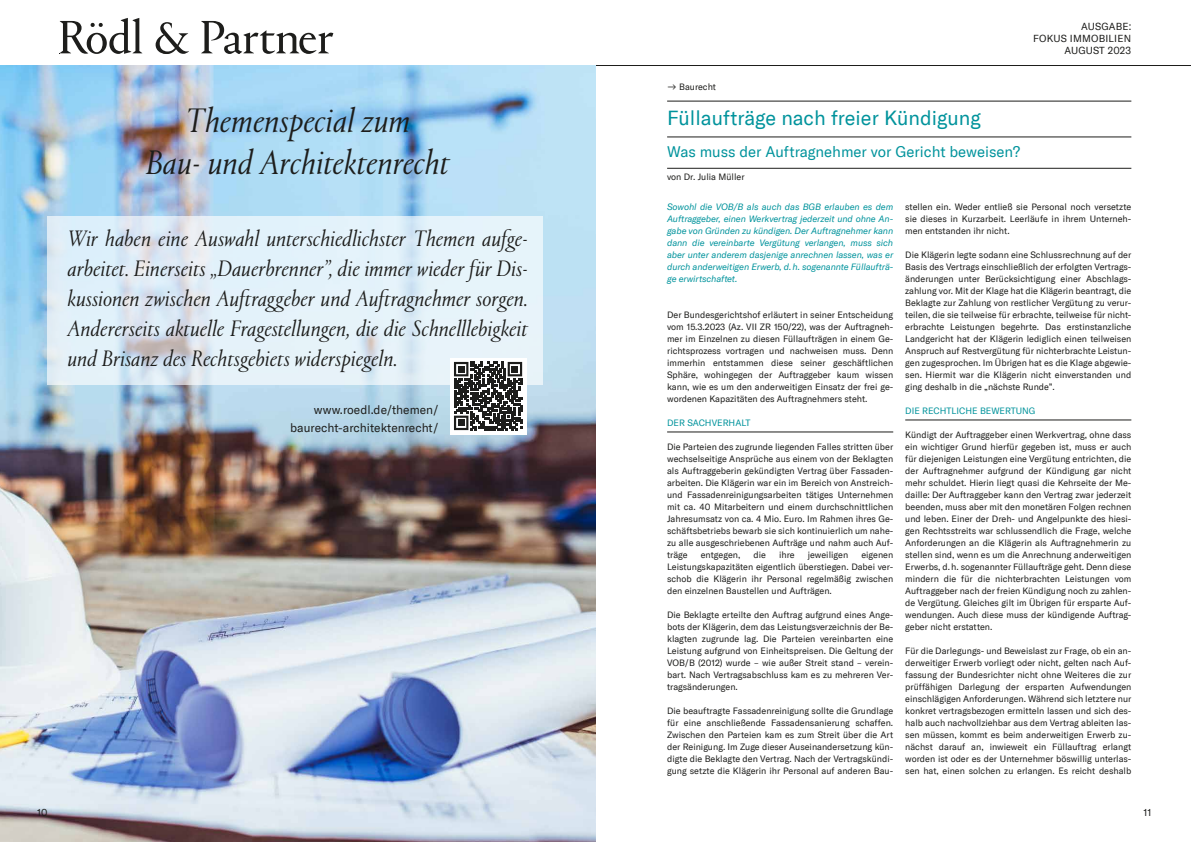
<style>
.page{position:relative;width:1191px;height:842px;background:#fff}
.page>*{position:absolute;margin:0;border:0;box-sizing:border-box;transform-origin:0 0}
.t1{font:italic 300 35px/42px "Portrait TT";color:#1d1d1b;text-align:center}
.t2{font:italic 300 23px/30px "Portrait TT";color:#1d1d1b;text-align:justify}
.t3{font:20px "GT America";color:#00939c}
.t4{font:15px "GT America";color:#00939c}
.t5{font:12px/18px "GT America";color:#1d1d1b;text-align:right}
.t6{font:10px/12px "GT America";letter-spacing:.02em;color:#1d1d1b;text-align:right}
.t7{font:9px/12px "GT America";color:#1d1d1b;text-align:justify}
.t8{font:italic 9px/12px "GT America";letter-spacing:-.01em;color:#00939c;text-align:justify}
.t9{font:9px "GT America";color:#00939c}
</style>
<div class="page">
<hr style="left:0;top:65px;width:1191px;height:1px;background:#1d1d1b">
<svg style="left:60px;top:18px;width:273px;height:36px"></svg>
<hr style="left:667px;top:432px;width:226px;height:1px;background:#1d1d1b">
<hr style="left:667px;top:101px;width:464px;height:1px;background:#1d1d1b">
<hr style="left:667px;top:137px;width:464px;height:1px;background:#1d1d1b">
<hr style="left:667px;top:168px;width:464px;height:1px;background:#1d1d1b">
<hr style="left:905px;top:420px;width:226px;height:1px;background:#1d1d1b">
<img style="left:0;top:66px;width:595px;height:776px">
<svg style="left:47px;top:217px;width:496px;height:168px;background:#e1eef6"></svg>
<svg style="left:450px;top:358px;width:76px;height:76px"></svg>
<svg style="left:454px;top:362px;width:68px;height:68px"></svg>
<h1 class="t1" style="left:146px;top:99px;width:306px">Themenspecial zum<br>Bau- und Architektenrecht</h1>
<p class="t2" style="left:67px;top:223px;width:462px">Wir haben eine Auswahl unterschiedlichster Themen aufge&shy;arbeitet. Einerseits „Dauerbrenner”, die immer wieder für Dis&shy;kussionen zwischen Auftraggeber und Auftragnehmer sorgen.<br>Andererseits aktuelle Fragestellungen, die die Schnelllebigkeit und Brisanz des Rechtsgebiets widerspiegeln.</p>
<h3 class="t5" style="left:290px;top:401px;width:150px">www.roedl.de/themen/ baurecht-architektenrecht/</h3>
<p class="t6" style="left:1033px;top:20px;width:100px">AUSGABE:<br>FOKUS IMMOBILIEN<br>AUGUST 2023</p>
<p class="t7" style="left:667px;top:81px;width:50px">ʸ Baurecht</p>
<h3 class="t3" style="left:667px;top:106px;width:315px">Füllaufträge nach freier Kündigung</h3>
<h3 class="t4" style="left:667px;top:143px;width:354px">Was muss der Auftragnehmer vor Gericht beweisen?</h3>
<p class="t7" style="left:667px;top:171px;width:79px">von Dr. Julia Müller</p>
<p class="t7" style="left:905px;top:201px;width:228px">stellen ein. Weder entließ sie Personal noch versetzte sie dieses in Kurzarbeit. Leerläufe in ihrem Unterneh&shy;men entstanden ihr nicht.</p>
<p class="t7" style="left:905px;top:249px;width:228px">Die Klägerin legte sodann eine Schlussrechnung auf der Basis des Vertrags einschließlich der erfolgten Vertrags&shy;änderungen unter Berücksichtigung einer Abschlags&shy;zahlung vor. Mit der Klage hat die Klägerin beantragt, die Beklagte zur Zahlung von restlicher Vergütung zu verur&shy;teilen, die sie teilweise für erbrachte, teilweise für nicht&shy;erbrachte Leistungen begehrte. Das erstinstanzliche Landgericht hat der Klägerin lediglich einen teilweisen Anspruch auf Restvergütung für nichterbrachte Leistun&shy;gen zugesprochen. Im Übrigen hat es die Klage abgewie&shy;sen. Hiermit war die Klägerin nicht einverstanden und ging deshalb in die „nächste Runde”.</p>
<p class="t9" style="left:905px;top:405px;width:132px">DIE RECHTLICHE BEWERTUNG</p>
<p class="t7" style="left:905px;top:429px;width:228px">Kündigt der Auftraggeber einen Werkvertrag, ohne dass ein wichtiger Grund hierfür gegeben ist, muss er auch für diejenigen Leistungen eine Vergütung entrichten, die der Auftragnehmer aufgrund der Kündigung gar nicht mehr schuldet. Hierin liegt quasi die Kehrseite der Me&shy;daille: Der Auftraggeber kann den Vertrag zwar jederzeit beenden, muss aber mit den monetären Folgen rechnen und leben. Einer der Dreh- und Angelpunkte des hiesi&shy;gen Rechtsstreits war schlussendlich die Frage, welche Anforderungen an die Klägerin als Auftragnehmerin zu stellen sind, wenn es um die Anrechnung anderweitigen Erwerbs, d. h. sogenannter Füllaufträge geht. Denn diese mindern die für die nichterbrachten Leistungen vom Auftraggeber nach der freien Kündigung noch zu zahlen&shy;de Vergütung. Gleiches gilt im Übrigen für ersparte Auf&shy;wendungen. Auch diese muss der kündigende Auftrag&shy;geber nicht erstatten.</p>
<p class="t7" style="left:905px;top:645px;width:228px">Für die Darlegungs- und Beweislast zur Frage, ob ein an&shy;derweitiger Erwerb vorliegt oder nicht, gelten nach Auf&shy;fassung der Bundesrichter nicht ohne Weiteres die zur prüffähigen Darlegung der ersparten Aufwendungen einschlägigen Anforderungen. Während sich letztere nur konkret vertragsbezogen ermitteln lassen und sich des&shy;halb auch nachvollziehbar aus dem Vertrag ableiten las&shy;sen müssen, kommt es beim anderweitigen Erwerb zu&shy;nächst darauf an, inwieweit ein Füllauftrag erlangt worden ist oder es der Unternehmer böswillig unterlas&shy;sen hat, einen solchen zu erlangen. Es reicht deshalb</p>
<p class="t8" style="left:667px;top:201px;width:228px">Sowohl die VOB/B als auch das BGB erlauben es dem Auftraggeber, einen Werkvertrag jederzeit und ohne An&shy;gabe von Gründen zu kündigen. Der Auftragnehmer kann dann die vereinbarte Vergütung verlangen, muss sich aber unter anderem dasjenige anrechnen lassen, was er durch anderweitigen Erwerb, d. h. sogenannte Füllaufträ&shy;ge erwirtschaftet.</p>
<p class="t7" style="left:667px;top:309px;width:228px">Der Bundesgerichtshof erläutert in seiner Entscheidung vom 15.3.2023 (Az. VII ZR 150/22), was der Auftragneh&shy;mer im Einzelnen zu diesen Füllaufträgen in einem Ge&shy;richtsprozess vortragen und nachweisen muss. Denn immerhin entstammen diese seiner geschäftlichen Sphäre, wohingegen der Auftraggeber kaum wissen kann, wie es um den anderweitigen Einsatz der frei ge&shy;wordenen Kapazitäten des Auftragnehmers steht.</p>
<p class="t9" style="left:667px;top:417px;width:85px">DER SACHVERHALT</p>
<p class="t7" style="left:667px;top:441px;width:228px">Die Parteien des zugrunde liegenden Falles stritten über wechselseitige Ansprüche aus einem von der Beklagten als Auftraggeberin gekündigten Vertrag über Fassaden&shy;arbeiten. Die Klägerin war ein im Bereich von Anstreich&shy;und Fassadenreinigungsarbeiten tätiges Unternehmen mit ca. 40 Mitarbeitern und einem durchschnittlichen Jahresumsatz von ca. 4 Mio. Euro. Im Rahmen ihres Ge&shy;schäftsbetriebs bewarb sie sich kontinuierlich um nahe&shy;zu alle ausgeschriebenen Aufträge und nahm auch Auf&shy;träge</p>
<p class="t7" style="left:701px;top:549px;width:41px">entgegen,</p>
<p class="t7" style="left:753px;top:549px;width:14px">die</p>
<p class="t7" style="left:779px;top:549px;width:17px">ihre</p>
<p class="t7" style="left:807px;top:549px;width:42px">jeweiligen</p>
<p class="t7" style="left:667px;top:549px;width:228px;text-indent:194px">eigenen Leistungskapazitäten eigentlich überstiegen. Dabei ver&shy;schob die Klägerin ihr Personal regelmäßig zwischen den einzelnen Baustellen und Aufträgen.</p>
<p class="t7" style="left:667px;top:609px;width:228px">Die Beklagte erteilte den Auftrag aufgrund eines Ange&shy;bots der Klägerin, dem das Leistungsverzeichnis der Be&shy;klagten zugrunde lag. Die Parteien vereinbarten eine Leistung aufgrund von Einheitspreisen. Die Geltung der VOB/B (2012) wurde – wie außer Streit stand – verein&shy;bart. Nach Vertragsabschluss kam es zu mehreren Ver&shy;tragsänderungen.</p>
<p class="t7" style="left:667px;top:705px;width:228px">Die beauftragte Fassadenreinigung sollte die Grundlage für eine anschließende Fassadensanierung schaffen.<br>Zwischen den Parteien kam es zum Streit über die Art der Reinigung. Im Zuge dieser Auseinandersetzung kün&shy;digte die Beklagte den Vertrag. Nach der Vertragskündi&shy;gung setzte die Klägerin ihr Personal auf anderen Bau-</p>
<p class="t6" style="left:37px;top:806px;width:12px">10</p>
<p class="t6" style="left:1143px;top:806px;width:9px">11</p>
</div>
